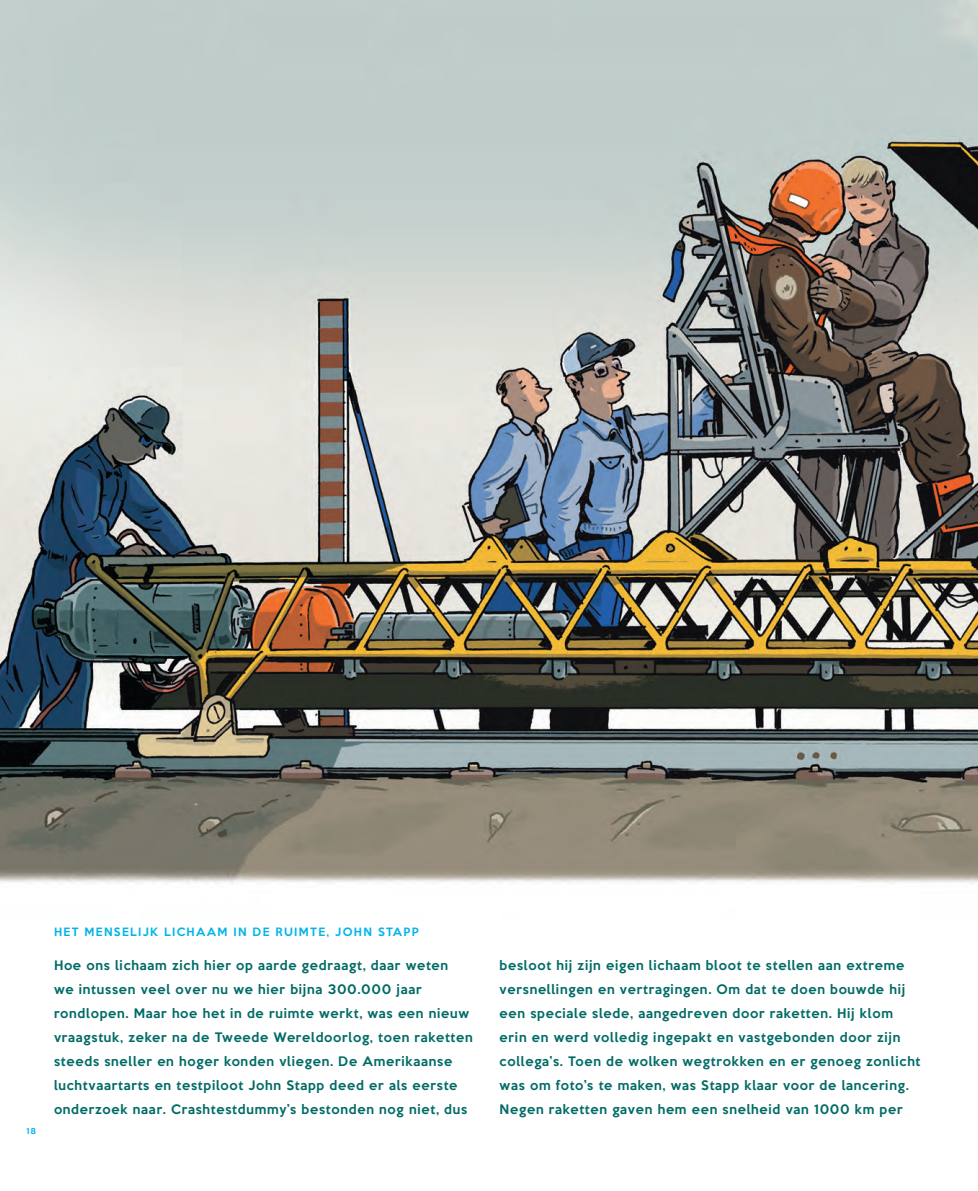
<style>
.page{position:relative;width:978px;height:1191px;background:#fff}
.page>*{position:absolute;margin:0;border:0;box-sizing:border-box;transform-origin:0 0}
.t1{font:500 12px/24px "Keep Calm";letter-spacing:.06em;color:#006b66}
.t2{font:500 10.5px "Keep Calm";letter-spacing:.13em;color:#00b4e7}
.t3{font:500 7.5px "Keep Calm";color:#00b4e7}
</style>
<div class="page">
<img style="left:0;top:0;width:978px;height:884px">
<p class="t3" style="left:27px;top:1124px;width:11px">18</p>
<p class="t2" style="left:54px;top:922px;width:366px">HET MENSELIJK LICHAAM IN DE RUIMTE, JOHN STAPP</p>
<p class="t1" style="left:54px;top:952px;width:420px">Hoe ons lichaam zich hier op aarde gedraagt, daar weten<br>we intussen veel over nu we hier bijna 300.000 jaar rondlopen. Maar hoe het in de ruimte werkt, was een nieuw vraagstuk, zeker na de Tweede Wereldoorlog, toen raketten steeds sneller en hoger konden vliegen. De Amerikaanse luchtvaartarts en testpiloot John Stapp deed er als eerste onderzoek naar. Crashtestdummy’s bestonden nog niet, dus</p>
<p class="t1" style="left:500px;top:952px;width:422px">besloot hij zijn eigen lichaam bloot te stellen aan extreme versnellingen en vertragingen. Om dat te doen bouwde hij een speciale slede, aangedreven door raketten. Hij klom erin en werd volledig ingepakt en vastgebonden door zijn collega’s. Toen de wolken wegtrokken en er genoeg zonlicht was om foto’s te maken, was Stapp klaar voor de lancering.<br>Negen raketten gaven hem een snelheid van 1000 km per</p>
</div>
